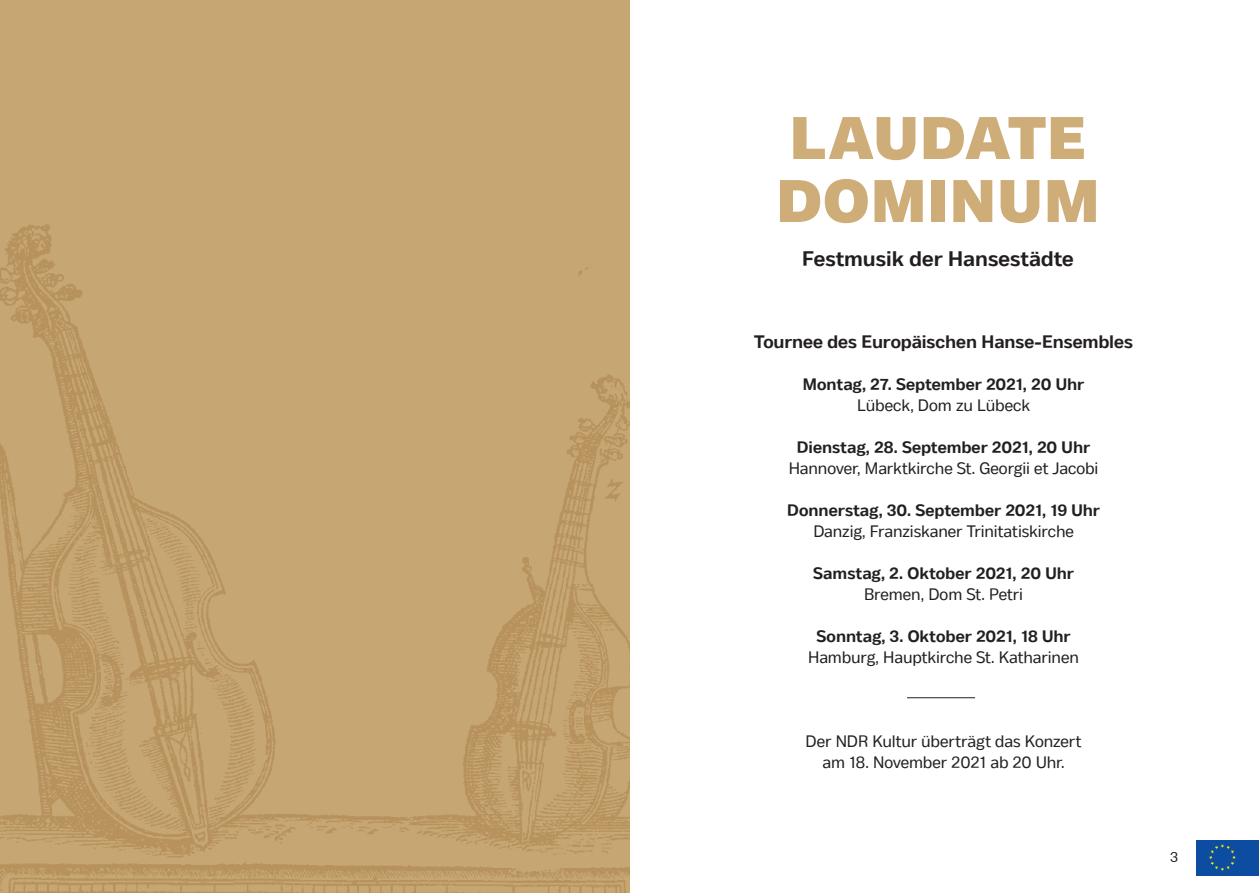
<style>
.page{position:relative;width:1259px;height:893px;background:#fff}
.page>*{position:absolute;margin:0;border:0;box-sizing:border-box;transform-origin:0 0}
.t1{font:800 60px/63px "Body Text";letter-spacing:.03em;color:#cfad78}
.t2{font:700 21px "Body Text";color:#231f20}
.t3{font:700 18px "Body Text";letter-spacing:-.005em;color:#231f20}
.t4{font:16.5px/21px "Body Text";letter-spacing:-.005em;color:#231f20;text-align:center}
.t5{font:700 16.5px "Body Text";color:#231f20}
.t6{font:14.25px "Body Text";color:#231f20}
</style>
<div class="page">
<div style="left:1195px;top:840px;width:64px;height:35px;background:#0d4da1"></div>
<svg style="left:1209px;top:844px;width:26px;height:27px"></svg>
<div style="left:0;top:0;width:629px;height:893px;background:#c6a673"></div>
<img style="left:0;top:224px;width:629px;height:669px">
<hr style="left:907px;top:697px;width:68px;height:1px;background:#231f20">
<h1 class="t1" style="left:776px;top:109px;width:324px">LAUDATE<br>DOMINUM</h1>
<p class="t2" style="left:802px;top:245px;width:273px">Festmusik der Hansestädte</p>
<p class="t3" style="left:754px;top:330px;width:380px">Tournee des Europäischen Hanse-Ensembles</p>
<p class="t5" style="left:803px;top:374px;width:283px">Montag, 27. September 2021, 20 Uhr</p>
<p class="t4" style="left:857px;top:395px;width:174px">Lübeck, Dom zu Lübeck</p>
<p class="t5" style="left:797px;top:437px;width:295px">Dienstag, 28. September 2021, 20 Uhr</p>
<p class="t4" style="left:788px;top:458px;width:311px">Hannover, Marktkirche St. Georgii et Jacobi</p>
<p class="t5" style="left:787px;top:500px;width:314px">Donnerstag, 30. September 2021, 19 Uhr</p>
<p class="t4" style="left:813px;top:521px;width:262px">Danzig, Franziskaner Trinitatiskirche</p>
<p class="t5" style="left:813px;top:563px;width:262px">Samstag, 2. Oktober 2021, 20 Uhr</p>
<p class="t4" style="left:864px;top:584px;width:161px">Bremen, Dom St. Petri</p>
<p class="t5" style="left:816px;top:626px;width:256px">Sonntag, 3. Oktober 2021, 18 Uhr</p>
<p class="t4" style="left:808px;top:647px;width:272px">Hamburg, Hauptkirche St. Katharinen</p>
<p class="t4" style="left:805px;top:731px;width:277px">Der NDR Kultur überträgt das Konzert am 18. November 2021 ab 20 Uhr.</p>
<p class="t6" style="left:1170px;top:848px;width:10px">3</p>
</div>
